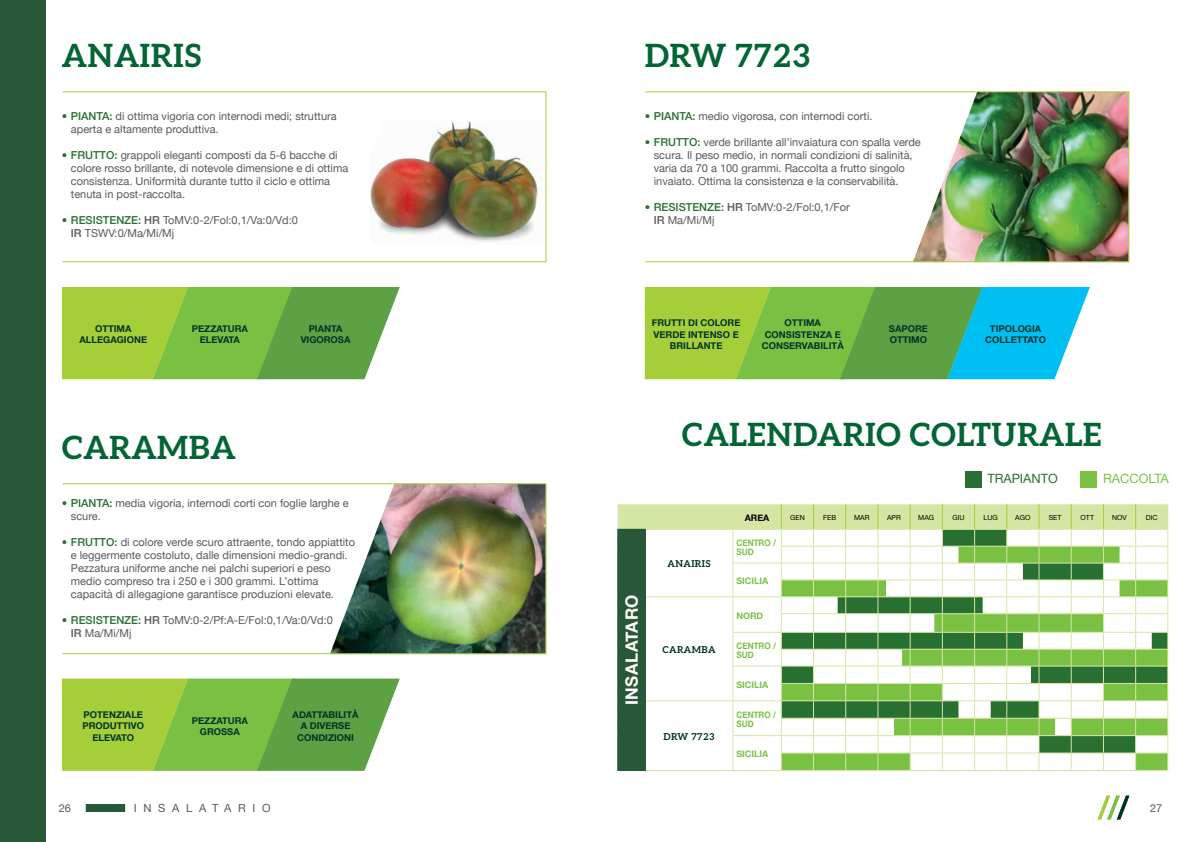
<style>
.page{position:relative;width:1191px;height:842px;background:#fff}
.page>*{position:absolute;margin:0;border:0;box-sizing:border-box;transform-origin:0 0}
.t1{font:700 32px "Aleo";letter-spacing:.01em;color:#036534}
.t2{font:700 17px "Helvetica Neue";letter-spacing:.03em;color:#fff}
.t3{font:12.8px "Helvetica Neue";color:#287032}
.t4{font:12.8px "Helvetica Neue";color:#7ac143}
.t5{font:11.2px "Helvetica Neue";letter-spacing:.6em;color:#58595b}
.t6{font:11px/13px "Helvetica Neue";color:#58595b}
.t7{font:700 9.5px "Aleo";letter-spacing:.04em;color:#003428}
.t8{font:700 9.4px/11.3px "Helvetica Neue";color:#003428;text-align:center}
.t9{font:700 9px/9px "Helvetica Neue";color:#7ac143;scale:.9 1}
.t10{font:700 9px "Helvetica Neue";color:#7ac143}
.t11{font:700 9px "Helvetica Neue";color:#000}
.t12{font:7px "Helvetica Neue";color:#000}
.s1{font-weight:500;color:#287032}
.s2{font-weight:500}
</style>
<div class="page">
<div style="left:86px;top:804px;width:39px;height:8px;background:#295838"></div>
<img style="left:330px;top:485px;width:214px;height:167px">
<img style="left:370px;top:121px;width:168px;height:121px">
<svg style="left:62px;top:287px;width:338px;height:92px;background:#85be4a"></svg>
<svg style="left:62px;top:678px;width:338px;height:93px;background:#86bf4b"></svg>
<div style="left:62px;top:91px;width:484px;height:171px;border:1px solid #a6ce39"></div>
<div style="left:0;top:0;width:45px;height:842px;background:#295838"></div>
<div style="left:62px;top:483px;width:484px;height:171px;border:1px solid #a6ce39"></div>
<svg style="left:1097px;top:796px;width:32px;height:23px"></svg>
<svg style="left:617px;top:504px;width:551px;height:267px"></svg>
<div style="left:965px;top:471px;width:17px;height:16px;background:#287032"></div>
<div style="left:1079px;top:471px;width:17px;height:16px;background:#7ac143"></div>
<img style="left:913px;top:93px;width:214px;height:167px">
<div style="left:645px;top:91px;width:484px;height:171px;border:1px solid #a6ce39"></div>
<svg style="left:645px;top:287px;width:444px;height:92px;background:#64be72"></svg>
<h1 class="t1" style="left:62px;top:29px;width:142px">ANAIRIS</h1>
<h1 class="t1" style="left:645px;top:29px;width:167px">DRW 7723</h1>
<p class="t6" style="left:71px;top:110px;width:267px"><span class="s1">PIANTA:</span> di ottima vigoria con internodi medi; struttura aperta e altamente produttiva.</p>
<p class="t6" style="left:71px;top:149px;width:279px"><span class="s1">FRUTTO:</span> grappoli eleganti composti da 5-6 bacche di colore rosso brillante, di notevole dimensione e di ottima consistenza. Uniformità durante tutto il ciclo e ottima tenuta in post-raccolta.</p>
<p class="t6" style="left:71px;top:214px;width:228px"><span class="s1">RESISTENZE:</span> <span class="s2">HR</span> ToMV:0-2/Fol:0,1/Va:0/Vd:0<br><span class="s2">IR</span> TSWV:0/Ma/Mi/Mj</p>
<p class="t6" style="left:654px;top:110px;width:220px"><span class="s1">PIANTA:</span> medio vigorosa, con internodi corti.</p>
<p class="t6" style="left:654px;top:136px;width:268px"><span class="s1">FRUTTO:</span> verde brillante all’invaiatura con spalla verde scura. Il peso medio, in normali condizioni di salinità, varia da 70 a 100 grammi. Raccolta a frutto singolo invaiato. Ottima la consistenza e la conservabilità.</p>
<p class="t6" style="left:654px;top:201px;width:197px"><span class="s1">RESISTENZE:</span> <span class="s2">HR</span> ToMV:0-2/Fol:0,1/For<br><span class="s2">IR</span> Ma/Mi/Mj</p>
<p class="t8" style="left:80px;top:323px;width:69px">OTTIMA<br>ALLEGAGIONE</p>
<p class="t8" style="left:192px;top:323px;width:58px">PEZZATURA<br>ELEVATA</p>
<p class="t8" style="left:301px;top:323px;width:51px">PIANTA<br>VIGOROSA</p>
<p class="t8" style="left:652px;top:318px;width:90px">FRUTTI DI COLORE<br>VERDE INTENSO E<br>BRILLANTE</p>
<p class="t8" style="left:889px;top:323px;width:40px;text-align:left">SAPORE<br>OTTIMO</p>
<p class="t8" style="left:762px;top:318px;width:83px">OTTIMA<br>CONSISTENZA E<br>CONSERVABILITÀ</p>
<p class="t8" style="left:985px;top:323px;width:62px">TIPOLOGIA<br>COLLETTATO</p>
<h1 class="t1" style="left:62px;top:421px;width:175px">CARAMBA</h1>
<h1 class="t1" style="left:682px;top:409px;width:421px">CALENDARIO COLTURALE</h1>
<p class="t3" style="left:987px;top:470px;width:72px">TRAPIANTO</p>
<p class="t4" style="left:1103px;top:470px;width:67px">RACCOLTA</p>
<p class="t6" style="left:71px;top:497px;width:279px"><span class="s1">PIANTA:</span> media vigoria, internodi corti con foglie larghe e scure.</p>
<p class="t6" style="left:71px;top:536px;width:286px"><span class="s1">FRUTTO:</span> di colore verde scuro attraente, tondo appiattito e leggermente costoluto, dalle dimensioni medio-grandi.<br>Pezzatura uniforme anche nei palchi superiori e peso medio compreso tra i 250 e i 300 grammi. L’ottima capacità di allegagione garantisce produzioni elevate.</p>
<p class="t6" style="left:71px;top:614px;width:263px"><span class="s1">RESISTENZE:</span> <span class="s2">HR</span> ToMV:0-2/Pf:A-E/Fol:0,1/Va:0/Vd:0<br><span class="s2">IR</span> Ma/Mi/Mj</p>
<h2 class="t2" style="left:618px;top:705px;width:113px;rotate:-90deg">INSALATARO</h2>
<p class="t7" style="left:667px;top:556px;width:45px">ANAIRIS</p>
<p class="t7" style="left:662px;top:642px;width:55px">CARAMBA</p>
<p class="t11" style="left:745px;top:511px;width:26px">AREA</p>
<p class="t12" style="left:790px;top:513px;width:16px">GEN</p>
<p class="t12" style="left:823px;top:513px;width:15px">FEB</p>
<p class="t12" style="left:854px;top:513px;width:17px">MAR</p>
<p class="t12" style="left:887px;top:513px;width:15px">APR</p>
<p class="t12" style="left:918px;top:513px;width:17px">MAG</p>
<p class="t12" style="left:952px;top:513px;width:14px">GIU</p>
<p class="t12" style="left:983px;top:513px;width:16px">LUG</p>
<p class="t12" style="left:1015px;top:513px;width:17px">AGO</p>
<p class="t12" style="left:1048px;top:513px;width:14px">SET</p>
<p class="t12" style="left:1080px;top:513px;width:15px">OTT</p>
<p class="t12" style="left:1112px;top:513px;width:16px">NOV</p>
<p class="t12" style="left:1145px;top:513px;width:13px">DIC</p>
<p class="t9" style="left:736px;top:539px;width:46px">CENTRO /<br>SUD</p>
<p class="t10" style="left:736px;top:574px;width:33px">SICILIA</p>
<p class="t10" style="left:736px;top:609px;width:28px">NORD</p>
<p class="t9" style="left:736px;top:642px;width:46px">CENTRO /<br>SUD</p>
<p class="t10" style="left:736px;top:677px;width:33px">SICILIA</p>
<p class="t8" style="left:82px;top:709px;width:63px">POTENZIALE<br>PRODUTTIVO<br>ELEVATO</p>
<p class="t8" style="left:192px;top:715px;width:58px">PEZZATURA<br>GROSSA</p>
<p class="t8" style="left:292px;top:709px;width:67px">ADATTABILITÀ<br>A DIVERSE<br>CONDIZIONI</p>
<p class="t7" style="left:663px;top:729px;width:53px">DRW 7723</p>
<p class="t9" style="left:736px;top:711px;width:46px">CENTRO /<br>SUD</p>
<p class="t10" style="left:736px;top:747px;width:33px">SICILIA</p>
<p class="t6" style="left:59px;top:802px;width:14px">26</p>
<p class="t5" style="left:134px;top:799px;width:138px">INSALATARIO</p>
<p class="t6" style="left:1150px;top:802px;width:14px">27</p>
</div>
